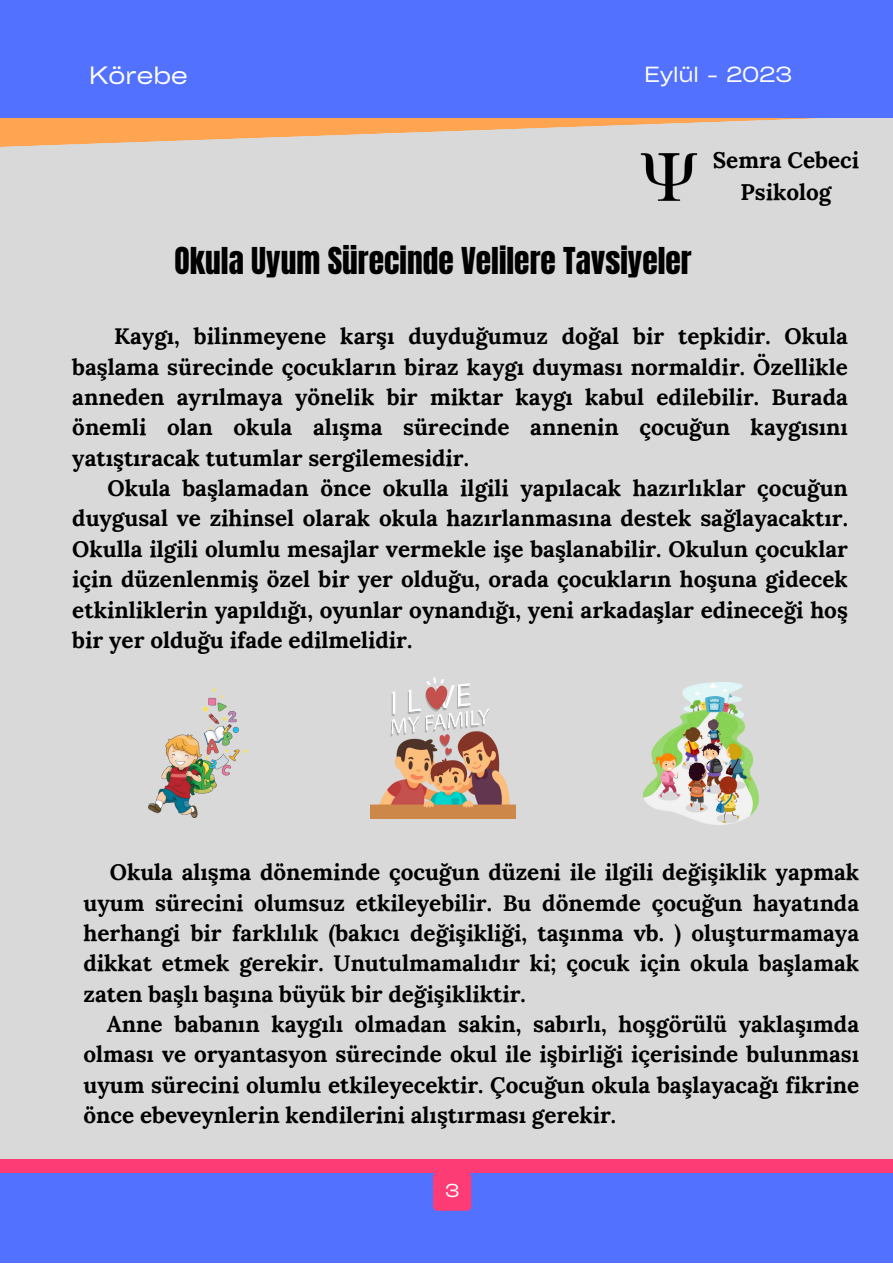
<style>
.page{position:relative;width:893px;height:1264px;background:#fff}
.page>*{position:absolute;margin:0;border:0;box-sizing:border-box;transform-origin:0 0}
.t1{font:31.5px "Anton";color:#000}
.t2{font:expanded 24px "Cy Grotesk";color:#fff}
.t3{font:700 22.5px/30.3px "Lora";color:#000;text-align:justify}
.t4{font:expanded 21px "Cy Grotesk";color:#fff}
.t5{font:expanded 18px "Cy Grotesk";color:#fff}
</style>
<div class="page">
<div style="left:0;top:0;width:892px;height:1262px;background:#d9d9d9"></div>
<svg style="left:0;top:118px;width:820px;height:29px"></svg>
<div style="left:0;top:0;width:892px;height:118px;background:#5271ff"></div>
<div style="left:0;top:1159px;width:892px;height:103px;background:#fd3c76"></div>
<div style="left:0;top:1173px;width:892px;height:89px;background:#5271ff"></div>
<div style="left:433px;top:1172px;width:38px;height:38px;background:#fd3c76;border-radius:4px"></div>
<img style="left:149px;top:688px;width:99px;height:129px">
<img style="left:643px;top:682px;width:115px;height:142px">
<img style="left:370px;top:677px;width:145px;height:141px">
<img style="left:637px;top:145px;width:63px;height:56px">
<p class="t2" style="left:89px;top:60px;width:100px">Körebe</p>
<p class="t4" style="left:644px;top:61px;width:149px">Eylül - 2023</p>
<p class="t1" style="left:174px;top:238px;width:518px">Okula Uyum Sürecinde Velilere Tavsiyeler</p>
<p class="t3" style="left:712px;top:145px;width:148px">Semra Cebeci</p>
<p class="t3" style="left:740px;top:176px;width:92px">Psikolog</p>
<p class="t3" style="left:72px;top:321px;width:777px;text-indent:42px">Kaygı, bilinmeyene karşı duyduğumuz doğal bir tepkidir. Okula başlama sürecinde çocukların biraz kaygı duyması normaldir. Özellikle anneden ayrılmaya yönelik bir miktar kaygı kabul edilebilir. Burada önemli olan okula alışma sürecinde annenin çocuğun kaygısını yatıştıracak tutumlar sergilemesidir.</p>
<p class="t3" style="left:72px;top:472px;width:777px;text-indent:35px">Okula başlamadan önce okulla ilgili yapılacak hazırlıklar çocuğun duygusal ve zihinsel olarak okula hazırlanmasına destek sağlayacaktır.<br>Okulla ilgili olumlu mesajlar vermekle işe başlanabilir. Okulun çocuklar için düzenlenmiş özel bir yer olduğu, orada çocukların hoşuna gidecek etkinliklerin yapıldığı, oyunlar oynandığı, yeni arkadaşlar edineceği hoş bir yer olduğu ifade edilmelidir.</p>
<p class="t3" style="left:83px;top:856px;width:777px;text-indent:26px">Okula alışma döneminde çocuğun düzeni ile ilgili değişiklik yapmak uyum sürecini olumsuz etkileyebilir. Bu dönemde çocuğun hayatında herhangi bir farklılık (bakıcı değişikliği, taşınma vb. ) oluşturmamaya dikkat etmek gerekir. Unutulmamalıdır ki; çocuk için okula başlamak zaten başlı başına büyük bir değişikliktir.</p>
<p class="t3" style="left:83px;top:1008px;width:777px;text-indent:23px">Anne babanın kaygılı olmadan sakin, sabırlı, hoşgörülü yaklaşımda olması ve oryantasyon sürecinde okul ile işbirliği içerisinde bulunması uyum sürecini olumlu etkileyecektir. Çocuğun okula başlayacağı fikrine önce ebeveynlerin kendilerini alıştırması gerekir.</p>
<p class="t5" style="left:445px;top:1179px;width:16px">3</p>
</div>
